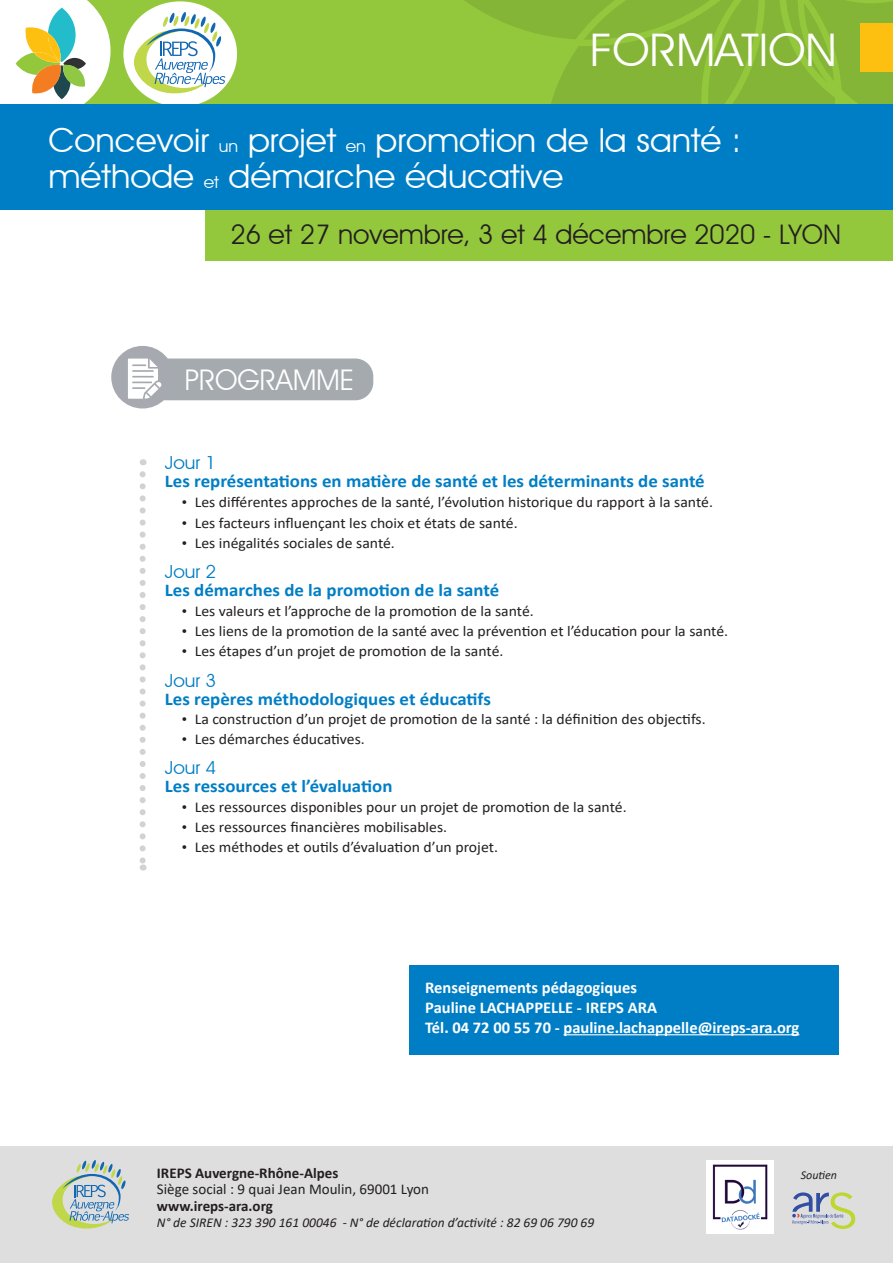
<style>
.page{position:relative;width:893px;height:1263px;background:#fff}
.page>*{position:absolute;margin:0;border:0;box-sizing:border-box;transform-origin:0 0}
.t1{font:45px "Avant Garde IT Cby BT";color:#fff;scale:1.05 1}
.t2{font:33px/36.3px "Avant Garde IT Cby BT";color:#fff;scale:1.05 1}
.t3{font:28.5px "Avant Garde IT Cby BT";color:#fff}
.t4{font:27px "Avant Garde IT Cby BT";color:#231f20}
.t5{font:700 18px "Calibri";color:#007ec5;scale:1.05 1}
.t6{font:18px "Avant Garde IT Cby BT";color:#007ec5;scale:1.05 1}
.t7{font:700 16.5px/19.8px "Calibri";color:#fff}
.t8{font:15px "Calibri";color:#231f20;scale:1.05 1}
.t9{font:700 15px "Calibri";color:#231f20}
.t10{font:15px "Calibri";color:#231f20}
.t11{font:italic 13.5px "Calibri";color:#231f20}
.t12{font:italic 12px "Calibri";color:#231f20}
.s1{font-size:16.5px}
.s2{font-family:"Times New Roman"}
</style>
<div class="page">
<div style="left:69px;top:0;width:824px;height:124px;background:#94c83c"></div>
<svg style="left:0;top:0;width:111px;height:105px"></svg>
<svg style="left:410px;top:0;width:483px;height:105px"></svg>
<div style="left:123px;top:1px;width:114px;height:106px;background:#fff;border-radius:50%"></div>
<svg style="left:133px;top:12px;width:92px;height:81px"></svg>
<div style="left:0;top:1146px;width:893px;height:117px;background:#dededf"></div>
<img style="left:706px;top:1161px;width:68px;height:72px">
<svg style="left:792px;top:1192px;width:63px;height:37px"></svg>
<svg style="left:52px;top:1160px;width:77px;height:68px"></svg>
<div style="left:147px;top:358px;width:226px;height:42px;background:#a5aaae;border-radius:18px"></div>
<svg style="left:140px;top:474px;width:6px;height:396px"></svg>
<div style="left:860px;top:23px;width:33px;height:49px;background:#fdc011"></div>
<div style="left:111px;top:346px;width:63px;height:62px;background:#a6a9af;border-radius:50%"></div>
<svg style="left:128px;top:359px;width:34px;height:40px"></svg>
<div style="left:409px;top:965px;width:430px;height:89px;background:#007ec5"></div>
<hr style="left:563px;top:1034px;width:236px;height:1px;background:#fff">
<div style="left:0;top:105px;width:893px;height:105px;background:#007ec5"></div>
<div style="left:206px;top:210px;width:687px;height:51px;background:#94c83c"></div>
<h1 class="t1" style="left:590px;top:22px;width:237px">FORMATION</h1>
<h2 class="t2" style="left:48px;top:122px;width:661px">Concevoir <span class="s1">un</span> projet <span class="s1">en</span> promotion de la santé : méthode <span class="s1">et</span> démarche éducative</h2>
<h3 class="t4" style="left:230px;top:218px;width:612px">26 et 27 novembre, 3 et 4 décembre 2020 - LYON</h3>
<h3 class="t3" style="left:185px;top:363px;width:171px">PROGRAMME</h3>
<p class="t6" style="left:165px;top:452px;width:50px">Jour 1</p>
<p class="t5" style="left:165px;top:468px;width:516px">Les représentations en matière de santé et les déterminants de santé</p>
<p class="t8" style="left:182px;top:492px;width:507px"><span class="s2">•</span> Les différentes approches de la santé, l’évolution historique du rapport à la santé.</p>
<p class="t8" style="left:182px;top:512px;width:321px"><span class="s2">•</span> Les facteurs influençant les choix et états de santé.</p>
<p class="t8" style="left:182px;top:532px;width:204px"><span class="s2">•</span> Les inégalités sociales de santé.</p>
<p class="t6" style="left:165px;top:561px;width:50px">Jour 2</p>
<p class="t5" style="left:165px;top:577px;width:320px">Les démarches de la promotion de la santé</p>
<p class="t8" style="left:182px;top:601px;width:337px"><span class="s2">•</span> Les valeurs et l’approche de la promotion de la santé.</p>
<p class="t8" style="left:182px;top:621px;width:522px"><span class="s2">•</span> Les liens de la promotion de la santé avec la prévention et l’éducation pour la santé.</p>
<p class="t8" style="left:182px;top:641px;width:308px"><span class="s2">•</span> Les étapes d’un projet de promotion de la santé.</p>
<p class="t6" style="left:165px;top:669px;width:50px">Jour 3</p>
<p class="t5" style="left:165px;top:686px;width:312px">Les repères méthodologiques et éducatifs</p>
<p class="t8" style="left:182px;top:708px;width:500px"><span class="s2">•</span> La construction d’un projet de promotion de la santé : la définition des objectifs.</p>
<p class="t8" style="left:182px;top:728px;width:176px"><span class="s2">•</span> Les démarches éducatives.</p>
<p class="t6" style="left:165px;top:757px;width:50px">Jour 4</p>
<p class="t5" style="left:165px;top:773px;width:218px">Les ressources et l’évaluation</p>
<p class="t8" style="left:182px;top:797px;width:425px"><span class="s2">•</span> Les ressources disponibles pour un projet de promotion de la santé.</p>
<p class="t8" style="left:182px;top:817px;width:254px"><span class="s2">•</span> Les ressources financières mobilisables.</p>
<p class="t8" style="left:182px;top:837px;width:302px"><span class="s2">•</span> Les méthodes et outils d’évaluation d’un projet.</p>
<p class="t7" style="left:425px;top:978px;width:376px">Renseignements pédagogiques<br>Pauline LACHAPPELLE - IREPS ARA<br>Tél. 04 72 00 55 70 - pauline.lachappelle@ireps-ara.org</p>
<p class="t9" style="left:157px;top:1162px;width:183px">IREPS Auvergne-Rhône-Alpes</p>
<p class="t10" style="left:157px;top:1179px;width:274px">Siège social : 9 quai Jean Moulin, 69001 Lyon</p>
<p class="t9" style="left:157px;top:1195px;width:117px">www.ireps-ara.org</p>
<p class="t11" style="left:157px;top:1213px;width:439px">N° de SIREN : 323 390 161 00046 - N° de déclaration d’activité : 82 69 06 790 69</p>
<p class="t12" style="left:801px;top:1166px;width:38px">Soutien</p>
</div>
